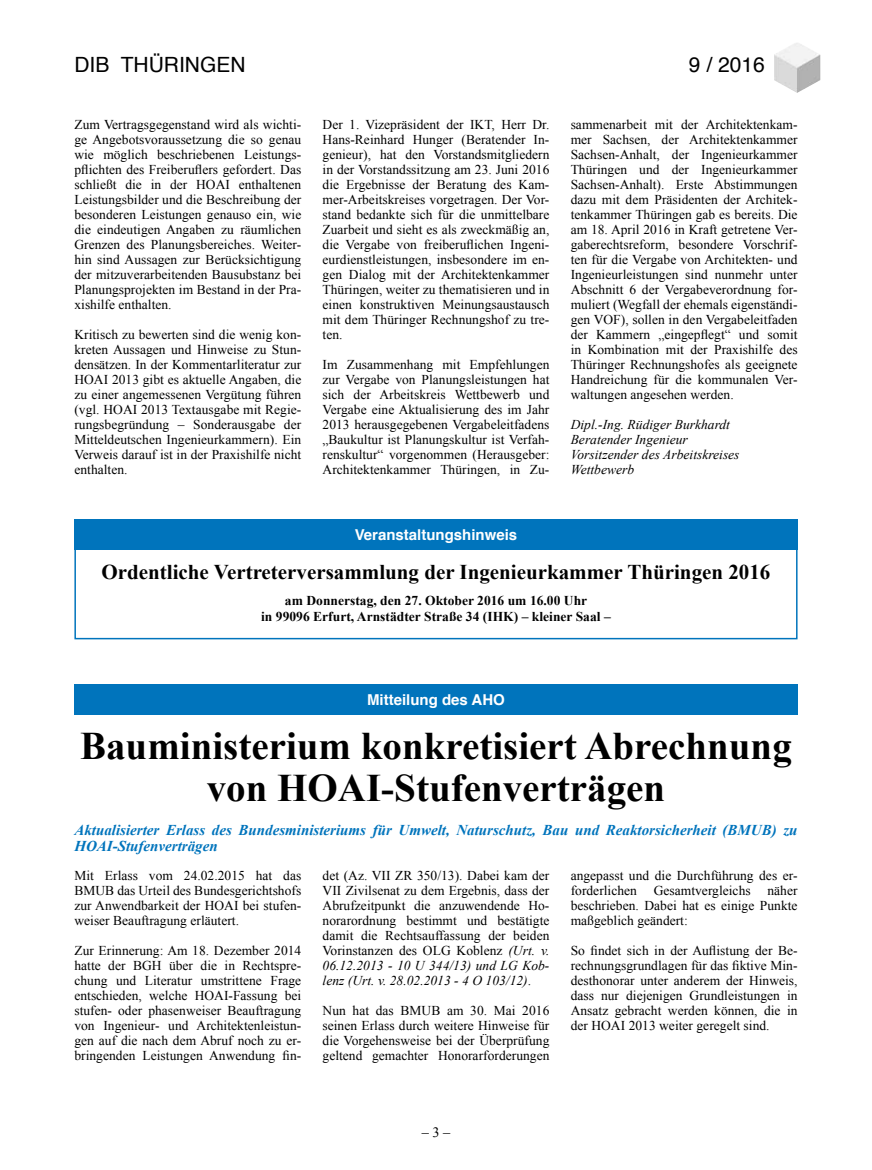
<style>
.page{position:relative;width:872px;height:1170px;background:#fff}
.page>*{position:absolute;margin:0;border:0;box-sizing:border-box;transform-origin:0 0}
.t1{font:700 39px/42px "Times New Roman";color:#000;text-align:center}
.t2{font:700 21px "Times New Roman";color:#000}
.t3{font:21px "Helvetica";color:#000}
.t4{font:italic 700 15px/16.5px "Times New Roman";color:#0074bc}
.t5{font:700 15px "Helvetica";color:#fff}
.t6{font:14.25px "Times New Roman";color:#000}
.t7{font:13.5px/15px "Times New Roman";color:#000;text-align:justify}
.t8{font:700 13.5px/16.5px "Times New Roman";color:#000;text-align:center}
.t9{font:italic 13.5px/15px "Times New Roman";color:#000}
.s1{font-style:italic}
</style>
<div class="page">
<img style="left:774px;top:43px;width:46px;height:50px">
<div style="left:74px;top:519px;width:723px;height:120px;border:2px solid #0074bc"></div>
<div style="left:74px;top:519px;width:723px;height:30px;background:#0074bc"></div>
<div style="left:74px;top:684px;width:723px;height:30px;background:#0074bc"></div>
<h2 class="t3" style="left:74px;top:49px;width:173px">DIB THÜRINGEN</h2>
<h2 class="t3" style="left:689px;top:49px;width:77px">9 / 2016</h2>
<p class="t7" style="left:74px;top:117px;width:228px">Zum Vertragsgegenstand wird als wichti&shy;ge Angebotsvoraussetzung die so genau wie möglich beschriebenen Leistungs&shy;pflichten des Freiberuflers gefordert. Das schließt die in der HOAI enthaltenen Leistungsbilder und die Beschreibung der besonderen Leistungen genauso ein, wie die eindeutigen Angaben zu räumlichen Grenzen des Planungsbereiches. Weiter&shy;hin sind Aussagen zur Berücksichtigung der mitzuverarbeitenden Bausubstanz bei Planungsprojekten im Bestand in der Pra&shy;xishilfe enthalten.</p>
<p class="t7" style="left:74px;top:327px;width:228px">Kritisch zu bewerten sind die wenig kon&shy;kreten Aussagen und Hinweise zu Stun&shy;densätzen. In der Kommentarliteratur zur HOAI 2013 gibt es aktuelle Angaben, die zu einer angemessenen Vergütung führen (vgl. HOAI 2013 Textausgabe mit Regie&shy;rungsbegründung – Sonderausgabe der Mitteldeutschen Ingenieurkammern). Ein Verweis darauf ist in der Praxishilfe nicht enthalten.</p>
<p class="t7" style="left:322px;top:117px;width:228px">Der 1. Vizepräsident der IKT, Herr Dr.<br>Hans-Reinhard Hunger (Beratender In&shy;genieur), hat den Vorstandsmitgliedern in der Vorstandssitzung am 23. Juni 2016 die Ergebnisse der Beratung des Kam&shy;mer-Arbeitskreises vorgetragen. Der Vor&shy;stand bedankte sich für die unmittelbare Zuarbeit und sieht es als zweckmäßig an, die Vergabe von freiberuflichen Ingeni&shy;eurdienstleistungen, insbesondere im en&shy;gen Dialog mit der Architektenkammer Thüringen, weiter zu thematisieren und in einen konstruktiven Meinungsaustausch mit dem Thüringer Rechnungshof zu tre&shy;ten.</p>
<p class="t7" style="left:322px;top:357px;width:228px">Im Zusammenhang mit Empfehlungen zur Vergabe von Planungsleistungen hat sich der Arbeitskreis Wettbewerb und Vergabe eine Aktualisierung des im Jahr 2013 herausgegebenen Vergabeleitfadens „Baukultur ist Planungskultur ist Verfah&shy;renskultur“ vorgenommen (Herausgeber:<br>Architektenkammer Thüringen, in Zu-</p>
<p class="t7" style="left:570px;top:117px;width:228px">sammenarbeit mit der Architektenkam&shy;mer Sachsen, der Architektenkammer Sachsen-Anhalt, der Ingenieurkammer Thüringen und der Ingenieurkammer Sachsen-Anhalt). Erste Abstimmungen dazu mit dem Präsidenten der Architek&shy;tenkammer Thüringen gab es bereits. Die am 18. April 2016 in Kraft getretene Ver&shy;gaberechtsreform, besondere Vorschrif&shy;ten für die Vergabe von Architekten- und Ingenieurleistungen sind nunmehr unter Abschnitt 6 der Vergabeverordnung for&shy;muliert (Wegfall der ehemals eigenständi&shy;gen VOF), sollen in den Vergabeleitfaden der Kammern „eingepflegt“ und somit in Kombination mit der Praxishilfe des Thüringer Rechnungshofes als geeignete Handreichung für die kommunalen Ver&shy;waltungen angesehen werden.</p>
<p class="t9" style="left:570px;top:417px;width:170px">Dipl.-Ing. Rüdiger Burkhardt<br>Beratender Ingenieur<br>Vorsitzender des Arbeitskreises<br>Wettbewerb</p>
<p class="t5" style="left:355px;top:522px;width:164px">Veranstaltungshinweis</p>
<h2 class="t2" style="left:102px;top:557px;width:670px">Ordentliche Vertreterversammlung der Ingenieurkammer Thüringen 2016</h2>
<p class="t8" style="left:261px;top:591px;width:351px">am Donnerstag, den 27. Oktober 2016 um 16.00 Uhr<br>in 99096 Erfurt, Arnstädter Straße 34 (IHK) – kleiner Saal –</p>
<p class="t5" style="left:367px;top:687px;width:139px">Mitteilung des AHO</p>
<h1 class="t1" style="left:80px;top:724px;width:713px">Bauministerium konkretisiert Abrechnung von HOAI-Stufenverträgen</h1>
<p class="t4" style="left:74px;top:820px;width:724px">Aktualisierter Erlass des Bundesministeriums für Umwelt, Naturschutz, Bau und Reaktorsicherheit (BMUB) zu<br>HOAI-Stufenverträgen</p>
<p class="t7" style="left:74px;top:867px;width:228px">Mit Erlass vom 24.02.2015 hat das BMUB das Urteil des Bundesgerichtshofs zur Anwendbarkeit der HOAI bei stufen&shy;weiser Beauftragung erläutert.</p>
<p class="t7" style="left:74px;top:942px;width:228px">Zur Erinnerung: Am 18. Dezember 2014 hatte der BGH über die in Rechtspre&shy;chung und Literatur umstrittene Frage entschieden, welche HOAI-Fassung bei stufen- oder phasenweiser Beauftragung von Ingenieur- und Architektenleistun&shy;gen auf die nach dem Abruf noch zu er&shy;bringenden Leistungen Anwendung fin-</p>
<p class="t7" style="left:570px;top:867px;width:228px">angepasst und die Durchführung des er&shy;forderlichen Gesamtvergleichs näher beschrieben. Dabei hat es einige Punkte maßgeblich geändert:</p>
<p class="t7" style="left:570px;top:942px;width:228px">So findet sich in der Auflistung der Be&shy;rechnungsgrundlagen für das fiktive Min&shy;desthonorar unter anderem der Hinweis, dass nur diejenigen Grundleistungen in Ansatz gebracht werden können, die in der HOAI 2013 weiter geregelt sind.</p>
<p class="t7" style="left:322px;top:867px;width:228px">det (Az. VII ZR 350/13). Dabei kam der VII Zivilsenat zu dem Ergebnis, dass der Abrufzeitpunkt die anzuwendende Ho&shy;norarordnung bestimmt und bestätigte damit die Rechtsauffassung der beiden Vorinstanzen des OLG Koblenz <span class="s1">(Urt. v.<br>06.12.2013 - 10 U 344/13) und LG Kob&shy;lenz (Urt. v. 28.02.2013 - 4 O 103/12)</span>.</p>
<p class="t7" style="left:322px;top:1002px;width:228px">Nun hat das BMUB am 30. Mai 2016 seinen Erlass durch weitere Hinweise für die Vorgehensweise bei der Überprüfung geltend gemachter Honorarforderungen</p>
<p class="t6" style="left:422px;top:1122px;width:30px">– 3 –</p>
</div>
